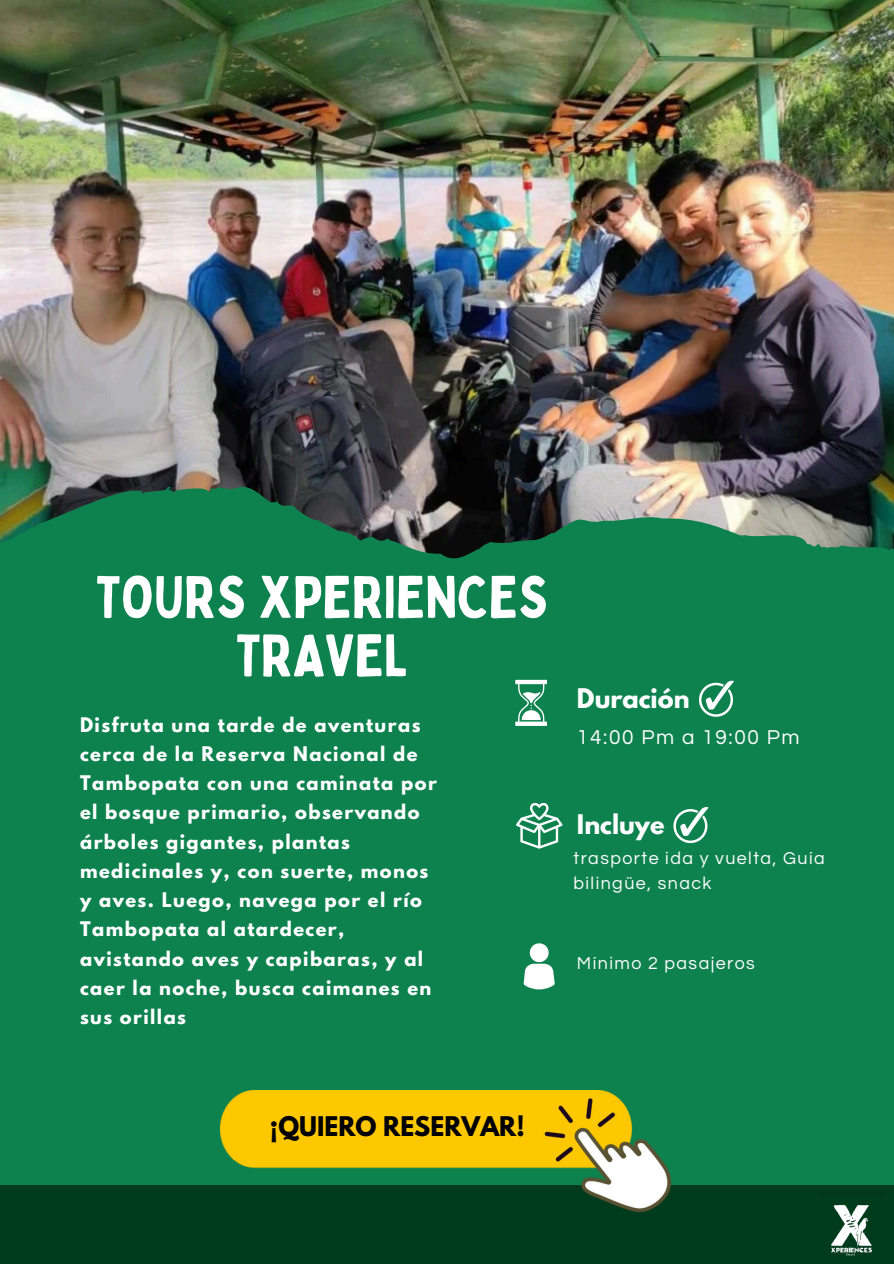
<style>
.page{position:relative;width:894px;height:1264px;background:#fff}
.page>*{position:absolute;margin:0;border:0;box-sizing:border-box;transform-origin:0 0}
.t1{font:58.5px/58.3px "Bobby Jones";color:#fff;text-align:center}
.t2{font:700 24px "League Spartan";color:#000}
.t3{font:700 24px "League Spartan";color:#fff}
.t4{font:20.85px "Questrial";letter-spacing:.08em;color:#fff}
.t5{font:700 17.85px/29.2px "League Spartan";letter-spacing:.08em;color:#fff}
.t6{font:17.85px/24.8px "Questrial";letter-spacing:.08em;color:#fff}
</style>
<div class="page">
<div style="left:0;top:0;width:893px;height:1263px;background:#0e824e"></div>
<img style="left:0;top:0;width:893px;height:559px">
<svg style="left:699px;top:680px;width:34px;height:36px"></svg>
<svg style="left:673px;top:807px;width:35px;height:36px"></svg>
<div style="left:0;top:1185px;width:893px;height:78px;background:#003b1d"></div>
<img style="left:831px;top:1204px;width:41px;height:52px">
<svg style="left:515px;top:679px;width:31px;height:47px"></svg>
<svg style="left:516px;top:802px;width:46px;height:46px"></svg>
<img style="left:220px;top:1090px;width:451px;height:122px">
<svg style="left:523px;top:943px;width:31px;height:46px"></svg>
<h4 class="t1" style="left:96px;top:566px;width:453px">TOURS XPERIENCES<br>TRAVEL</h4>
<p class="t5" style="left:80px;top:712px;width:358px">Disfruta una tarde de aventuras cerca de la Reserva Nacional de<br>Tambopata con una caminata por el bosque primario, observando árboles gigantes, plantas medicinales y, con suerte, monos y aves. Luego, navega por el río<br>Tambopata al atardecer, avistando aves y capibaras, y al caer la noche, busca caimanes en sus orillas</p>
<p class="t3" style="left:577px;top:686px;width:114px">Duración</p>
<h3 class="t4" style="left:577px;top:727px;width:224px">14:00 Pm a 19:00 Pm</h3>
<h5 class="t3" style="left:577px;top:812px;width:89px">Incluye</h5>
<p class="t6" style="left:573px;top:846px;width:253px">trasporte ida y vuelta, Guía bilingüe, snack</p>
<p class="t6" style="left:577px;top:951px;width:179px">Mínimo 2 pasajeros</p>
<h3 class="t2" style="left:270px;top:1114px;width:256px">¡QUIERO RESERVAR!</h3>
</div>
